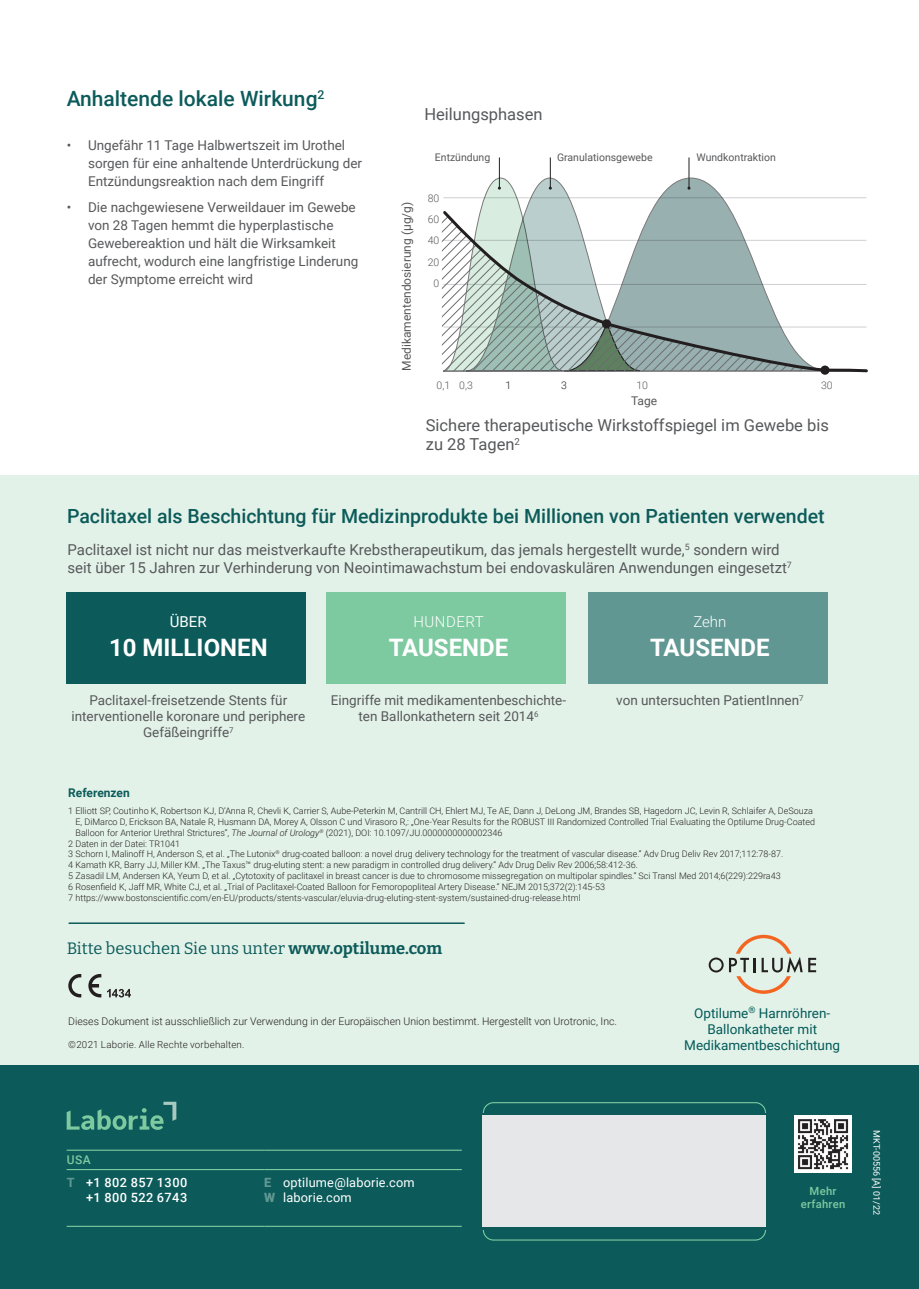
<style>
.page{position:relative;width:919px;height:1289px;background:#fff}
.page>*{position:absolute;margin:0;border:0;box-sizing:border-box;transform-origin:0 0}
.t1{font:700 24px "Roboto";color:#fff}
.t2{font:500 21px "Roboto";color:#0c5b5a}
.t3{font:500 19.5px "Roboto";color:#0c5b5a}
.t4{font:16.5px/19.8px "Roboto";color:#57585a}
.t5{font:16.5px "Bitter";color:#0c5b5a}
.t6{font:15px/18px "Roboto";color:#57585a}
.t7{font:300 15px "Roboto";letter-spacing:.035em;color:#fff}
.t8{font:15px "Roboto";color:#fff}
.t9{font:13.5px/18px "Roboto";color:#57585a;text-align:center}
.t10{font:13.5px/16.2px "Roboto";color:#035a58;text-align:center}
.Contact_Details{font:12.75px "Roboto";letter-spacing:.015em;color:#fff}
.t11{font:500 12.75px "Roboto";letter-spacing:.035em;color:#fff}
.t12{font:12px "Roboto";color:#57585a}
.Body_Copy{font:700 12px "Roboto";color:#0c5b5a}
.t13{font:500 12px "Roboto";color:#7dc9a0}
.Learn_More{font:500 11.25px/12.8px "Roboto";letter-spacing:.02em;color:#7dc9a0;text-align:center}
.t14{font:300 10.5px "Roboto";color:#231f20}
.t15{font:10.5px "Roboto";color:#57585a}
.t16{font:300 10.5px "Roboto";color:#57585a}
.Footnote{font:300 9.75px "Roboto";letter-spacing:.02em;color:#231f20}
.t17{font:300 9px/10.8px "Roboto";color:#231f20}
.t18{font:9px "Roboto";color:#fff}
.s1{font-style:italic}
.s2{font-weight:700}
.s3{font-weight:700;color:#609792}
.s4{font-weight:900;color:#609792}
</style>
<div class="page">
<div style="left:0;top:475px;width:918px;height:590px;background:#e3f2e9"></div>
<div style="left:67px;top:591px;width:239px;height:92px;background:#0c5b5a"></div>
<div style="left:588px;top:591px;width:239px;height:92px;background:#609792"></div>
<div style="left:327px;top:591px;width:239px;height:92px;background:#7dc9a0"></div>
<hr style="left:443px;top:197px;width:423px;height:1px;background:#d1d2d4">
<hr style="left:499px;top:157px;width:1px;height:31px;background:#231f20">
<hr style="left:550px;top:157px;width:1px;height:31px;background:#231f20">
<hr style="left:688px;top:157px;width:1px;height:31px;background:#231f20">
<svg style="left:443px;top:177px;width:385px;height:32px"></svg>
<svg style="left:441px;top:209px;width:427px;height:165px"></svg>
<svg style="left:68px;top:974px;width:13px;height:23px"></svg>
<svg style="left:88px;top:974px;width:13px;height:23px"></svg>
<svg style="left:107px;top:988px;width:24px;height:9px"></svg>
<hr style="left:69px;top:922px;width:395px;height:2px;background:#0c5b5a">
<svg style="left:708px;top:957px;width:15px;height:15px"></svg>
<svg style="left:729px;top:934px;width:73px;height:59px"></svg>
<svg style="left:808px;top:957px;width:8px;height:15px"></svg>
<div style="left:0;top:1065px;width:918px;height:223px;background:#0c5b5a"></div>
<svg style="left:67px;top:1101px;width:109px;height:28px"></svg>
<div style="left:483px;top:1102px;width:283px;height:138px;border:1px solid #7dc9a0;border-radius:10px"></div>
<div style="left:479px;top:1113px;width:290px;height:116px;background:linear-gradient(to right,#0c5b5a,#0c5b5a)"></div>
<div style="left:482px;top:1115px;width:284px;height:111px;background:#e6e7e9"></div>
<img style="left:794px;top:1115px;width:57px;height:57px">
<hr style="left:67px;top:1149px;width:197px;height:1px;background:#7dc9a0">
<hr style="left:264px;top:1149px;width:198px;height:1px;background:#7dc9a0">
<hr style="left:67px;top:1168px;width:197px;height:2px;background:#7dc9a0">
<hr style="left:264px;top:1168px;width:198px;height:2px;background:#7dc9a0">
<hr style="left:67px;top:1225px;width:197px;height:1px;background:#7dc9a0">
<hr style="left:264px;top:1225px;width:198px;height:1px;background:#7dc9a0">
<p class="t2" style="left:67px;top:84px;width:259px">Anhaltende lokale Wirkung<sup>2</sup></p>
<p class="t9" style="left:88px;top:135px;width:275px;text-align:left;text-indent:-21px">• Ungefähr 11 Tage Halbwertszeit im Urothel sorgen für eine anhaltende Unterdrückung der<br>Entzündungsreaktion nach dem Eingriff</p>
<p class="t9" style="left:88px;top:198px;width:272px;text-align:left;text-indent:-21px">• Die nachgewiesene Verweildauer im Gewebe von 28 Tagen hemmt die hyperplastische Gewebereaktion und hält die Wirksamkeit aufrecht, wodurch eine langfristige Linderung der Symptome erreicht wird</p>
<p class="t4" style="left:424px;top:103px;width:120px">Heilungsphasen</p>
<p class="t15" style="left:435px;top:150px;width:57px">Entzündung</p>
<p class="t15" style="left:557px;top:150px;width:97px">Granulationsgewebe</p>
<p class="t15" style="left:696px;top:150px;width:81px">Wundkontraktion</p>
<p class="t12" style="left:398px;top:371px;width:171px;rotate:-90deg">Medikamentendosierung (µg/g)</p>
<p class="t16" style="left:427px;top:191px;width:13px">80</p>
<p class="t16" style="left:427px;top:212px;width:13px">60</p>
<p class="t16" style="left:427px;top:233px;width:13px">40</p>
<p class="t16" style="left:427px;top:254px;width:13px">20</p>
<p class="t16" style="left:433px;top:276px;width:7px">0</p>
<p class="t16" style="left:436px;top:378px;width:15px">0,1</p>
<p class="t16" style="left:459px;top:378px;width:15px">0,3</p>
<p class="t14" style="left:505px;top:378px;width:7px">1</p>
<p class="t14" style="left:561px;top:378px;width:7px">3</p>
<p class="t16" style="left:636px;top:378px;width:13px">10</p>
<p class="t16" style="left:821px;top:378px;width:13px">30</p>
<p class="t12" style="left:631px;top:392px;width:28px">Tage</p>
<p class="t4" style="left:426px;top:414px;width:404px">Sichere therapeutische Wirkstoffspiegel im Gewebe bis zu 28 Tagen<sup>2</sup></p>
<p class="t3" style="left:67px;top:502px;width:759px">Paclitaxel als Beschichtung für Medizinprodukte bei Millionen von Patienten verwendet</p>
<p class="t6" style="left:67px;top:540px;width:725px">Paclitaxel ist nicht nur das meistverkaufte Krebstherapeutikum, das jemals hergestellt wurde,<sup>5</sup> sondern wird seit über 15 Jahren zur Verhinderung von Neointimawachstum bei endovaskulären Anwendungen eingesetzt<sup>7</sup></p>
<p class="t8" style="left:170px;top:611px;width:38px">ÜBER</p>
<p class="t1" style="left:109px;top:630px;width:160px">10 MILLIONEN</p>
<p class="t7" style="left:413px;top:611px;width:72px">HUNDERT</p>
<p class="t1" style="left:388px;top:630px;width:121px">TAUSENDE</p>
<p class="t7" style="left:693px;top:611px;width:35px">Zehn</p>
<p class="t1" style="left:650px;top:630px;width:121px">TAUSENDE</p>
<p class="t9" style="left:71px;top:691px;width:235px;line-height:16.2px">Paclitaxel-freisetzende Stents für interventionelle koronare und periphere<br>Gefäßeingriffe<sup>7</sup></p>
<p class="t9" style="left:616px;top:690px;width:189px">von untersuchten PatientInnen<sup>7</sup></p>
<p class="t9" style="left:331px;top:691px;width:237px;line-height:16.2px">Eingriffe mit medikamentenbeschichte&shy;ten Ballonkathetern seit 2014<sup>6</sup></p>
<p class="Body_Copy" style="left:68px;top:784px;width:63px">Referenzen</p>
<p class="t17" style="left:75px;top:805px;width:741px;text-indent:-7px">1 Elliott SP, Coutinho K, Robertson KJ, D’Anna R, Chevli K, Carrier S, Aube-Peterkin M, Cantrill CH, Ehlert MJ, Te AE, Dann J, DeLong JM, Brandes SB, Hagedorn JC, Levin R, Schlaifer A, DeSouza<br>E, DiMarco D, Erickson BA, Natale R, Husmann DA, Morey A, Olsson C und Virasoro R,: „One-Year Results for the ROBUST III Randomized Controlled Trial Evaluating the Optilume Drug-Coated<br>Balloon for Anterior Urethral Strictures“, <span class="s1">The Journal of Urology</span><sup>®</sup> (2021), DOI: 10.1097/JU.0000000000002346</p>
<p class="t17" style="left:68px;top:837px;width:113px">2 Daten in der Datei: TR1041</p>
<p class="t17" style="left:68px;top:848px;width:716px">3 Schorn I, Malinoff H, Anderson S, et al. „The Lutonix<sup>®</sup> drug-coated balloon: a novel drug delivery technology for the treatment of vascular disease.“ Adv Drug Deliv Rev 2017;112:78-87.</p>
<p class="t17" style="left:68px;top:859px;width:571px">4 Kamath KR, Barry JJ, Miller KM. „The Taxus™ drug-eluting stent: a new paradigm in controlled drug delivery.“ Adv Drug Deliv Rev 2006;58:412-36.</p>
<p class="t17" style="left:68px;top:870px;width:713px">5 Zasadil LM, Andersen KA, Yeum D, et al. „Cytotoxity of paclitaxel in breast cancer is due to chromosome missegregation on multipolar spindles.“ Sci Transl Med 2014;6(229):229ra43</p>
<p class="t17" style="left:68px;top:880px;width:538px">6 Rosenfield K, Jaff MR, White CJ, et al. „Trial of Paclitaxel-Coated Balloon for Femoropopliteal Artery Disease.“ NEJM 2015;372(2):145-53</p>
<p class="t17" style="left:68px;top:891px;width:514px">7 https://www.bostonscientific.com/en-EU/products/stents-vascular/eluvia-drug-eluting-stent-system/sustained-drug-release.html</p>
<p class="t5" style="left:67px;top:937px;width:377px">Bitte besuchen Sie uns unter <span class="s2">www.optilume.com</span></p>
<p class="t14" style="left:68px;top:1014px;width:550px">Dieses Dokument ist ausschließlich zur Verwendung in der Europäischen Union bestimmt. Hergestellt von Urotronic, Inc.</p>
<p class="Footnote" style="left:68px;top:1037px;width:178px">©2021 Laborie. Alle Rechte vorbehalten.</p>
<p class="t10" style="left:684px;top:1004px;width:157px">Optilume<sup>®</sup> Harnröhren-<br>Ballonkatheter mit<br>Medikamentbeschichtung</p>
<p class="t13" style="left:67px;top:1151px;width:25px">USA</p>
<p class="t11" style="left:67px;top:1173px;width:122px"><span class="s3">T</span> +1 802 857 1300</p>
<p class="t11" style="left:86px;top:1188px;width:103px">+1 800 522 6743</p>
<p class="Contact_Details" style="left:264px;top:1173px;width:152px"><span class="s4">E</span> optilume@laborie.com</p>
<p class="Contact_Details" style="left:264px;top:1188px;width:89px"><span class="s4">W</span> laborie.com</p>
<p class="Learn_More" style="left:800px;top:1183px;width:46px">Mehr erfahren</p>
<p class="t18" style="left:883px;top:1130px;width:86px;rotate:90deg">MKT-00556 [A] 01/22</p>
</div>
